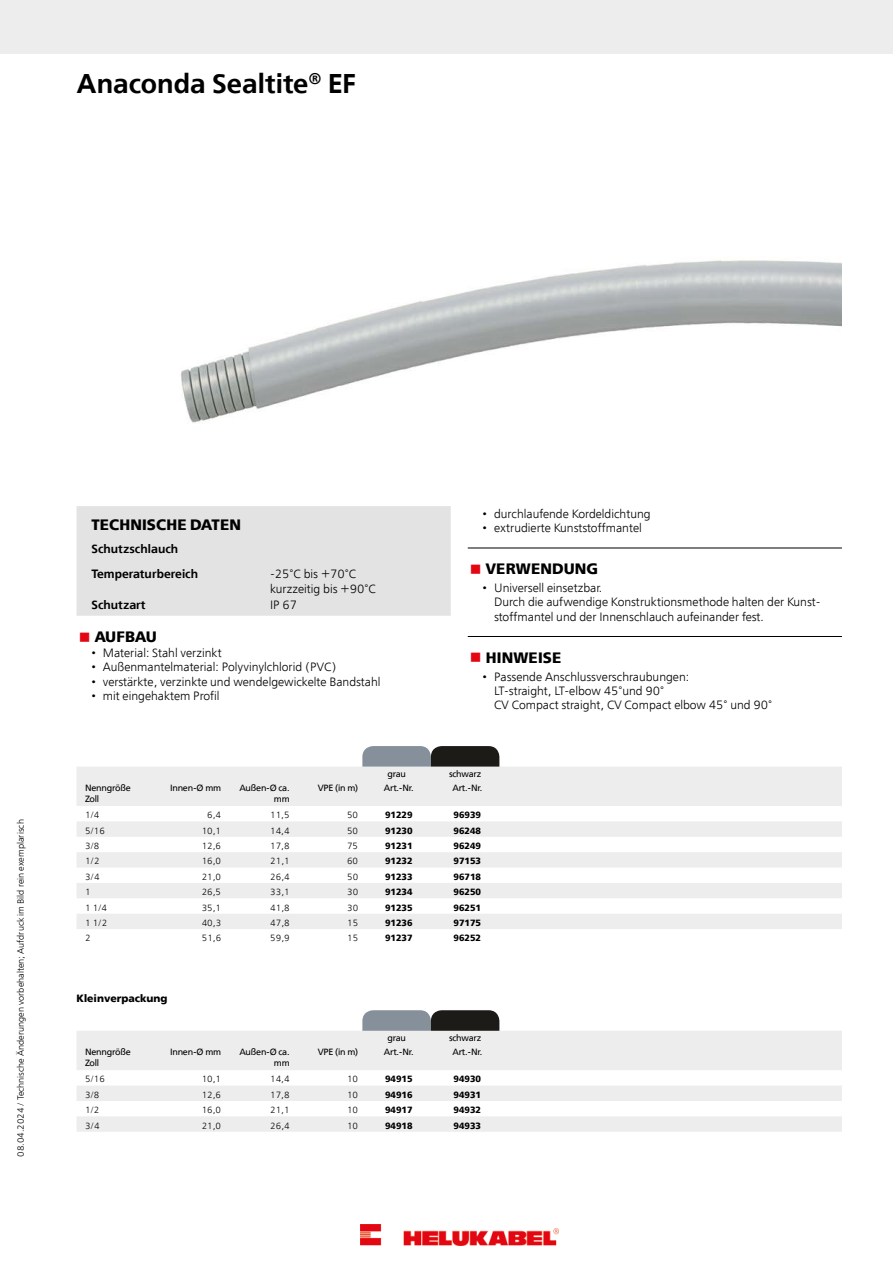
<style>
.page{position:relative;width:893px;height:1263px;background:#fff}
.page>*{position:absolute;margin:0;border:0;box-sizing:border-box;transform-origin:0 0}
.t1{font:600 27px "Free Set";color:#000}
.t2{font:700 15px "Free Set";letter-spacing:.01em;color:#000}
.t3{font:300 12px/14.4px "Free Set";color:#000}
.t4{font:600 12px/24.8px "Free Set";color:#000}
.t5{font:700 10.5px "Free Set";color:#000}
.t6{font:300 9px "Free Set";color:#000}
.t7{font:9px/10.8px "Free Set";letter-spacing:-.02em;color:#000}
.t8{font:700 9px "Free Set";color:#000}
.s1{color:#e30613}
</style>
<div class="page">
<div style="left:77px;top:506px;width:374px;height:110px;background:#e3e3e3"></div>
<hr style="left:468px;top:548px;width:374px;height:1px;background:#000">
<hr style="left:468px;top:636px;width:374px;height:1px;background:#000">
<svg style="left:77px;top:767px;width:765px;height:162px;fill:#ededed"></svg>
<svg style="left:362px;top:746px;width:137px;height:21px;background:#5a5f62"></svg>
<svg style="left:77px;top:1031px;width:765px;height:101px;fill:#ededed"></svg>
<svg style="left:362px;top:1010px;width:137px;height:21px;background:#5a5f62"></svg>
<div style="left:0;top:0;width:893px;height:53px;background:#ededed"></div>
<img style="left:181px;top:260px;width:661px;height:163px">
<img style="left:360px;top:1225px;width:198px;height:21px">
<h1 class="t1" style="left:77px;top:66px;width:281px">Anaconda Sealtite<sup>®</sup> EF</h1>
<p class="t6" style="left:15px;top:1157px;width:339px;rotate:-90deg">08.04.2024 / Technische Änderungen vorbehalten; Aufdruck im Bild rein exemplarisch</p>
<p class="t2" style="left:91px;top:515px;width:151px">TECHNISCHE DATEN</p>
<p class="t4" style="left:91px;top:537px;width:108px">Schutzschlauch<br>Temperaturbereich</p>
<p class="t3" style="left:270px;top:567px;width:107px">-25°C bis +70°C kurzzeitig bis +90°C</p>
<p class="t4" style="left:91px;top:592px;width:56px">Schutzart</p>
<p class="t3" style="left:270px;top:597px;width:29px">IP 67</p>
<p class="t2" style="left:79px;top:627px;width:80px"><span class="s1">■</span> AUFBAU</p>
<p class="t3" style="left:91px;top:645px;width:132px">• Material: Stahl verzinkt</p>
<p class="t3" style="left:91px;top:660px;width:246px">• Außenmantelmaterial: Polyvinylchlorid (PVC)</p>
<p class="t3" style="left:91px;top:674px;width:290px">• verstärkte, verzinkte und wendelgewickelte Bandstahl</p>
<p class="t3" style="left:91px;top:689px;width:130px">• mit eingehaktem Profil</p>
<p class="t3" style="left:483px;top:506px;width:170px">• durchlaufende Kordeldichtung</p>
<p class="t3" style="left:483px;top:521px;width:161px">• extrudierte Kunststoffmantel</p>
<p class="t2" style="left:470px;top:559px;width:130px"><span class="s1">■</span> VERWENDUNG</p>
<p class="t3" style="left:494px;top:580px;width:328px;text-indent:-11px">• Universell einsetzbar.<br>Durch die aufwendige Konstruktionsmethode halten der Kunst&shy;stoffmantel und der Innenschlauch aufeinander fest.</p>
<p class="t2" style="left:470px;top:648px;width:93px"><span class="s1">■</span> HINWEISE</p>
<p class="t3" style="left:494px;top:669px;width:280px;text-indent:-11px">• Passende Anschlussverschraubungen:<br>LT-straight, LT-elbow 45°und 90°<br>CV Compact straight, CV Compact elbow 45° und 90°</p>
<p class="t7" style="left:387px;top:768px;width:20px">grau</p>
<p class="t7" style="left:449px;top:768px;width:34px">schwarz</p>
<p class="t7" style="left:85px;top:782px;width:47px">Nenngröße<br>Zoll</p>
<p class="t7" style="left:170px;top:782px;width:53px">Innen-Ø mm</p>
<p class="t7" style="left:240px;top:782px;width:52px;text-align:right">Außen-Ø ca. mm</p>
<p class="t7" style="left:318px;top:782px;width:42px">VPE (in m)</p>
<p class="t7" style="left:384px;top:782px;width:31px">Art.-Nr.</p>
<p class="t7" style="left:452px;top:782px;width:31px">Art.-Nr.</p>
<p class="t6" style="left:85px;top:809px;width:16px">1/4</p>
<p class="t6" style="left:207px;top:809px;width:15px">6,4</p>
<p class="t6" style="left:270px;top:809px;width:21px">11,5</p>
<p class="t6" style="left:347px;top:809px;width:13px">50</p>
<p class="t8" style="left:385px;top:809px;width:29px">91229</p>
<p class="t8" style="left:453px;top:809px;width:29px">96939</p>
<p class="t6" style="left:85px;top:825px;width:21px">5/16</p>
<p class="t6" style="left:202px;top:825px;width:21px">10,1</p>
<p class="t6" style="left:270px;top:825px;width:21px">14,4</p>
<p class="t6" style="left:347px;top:825px;width:13px">50</p>
<p class="t8" style="left:385px;top:825px;width:29px">91230</p>
<p class="t8" style="left:454px;top:825px;width:29px">96248</p>
<p class="t6" style="left:85px;top:840px;width:16px">3/8</p>
<p class="t6" style="left:202px;top:840px;width:21px">12,6</p>
<p class="t6" style="left:270px;top:840px;width:21px">17,8</p>
<p class="t6" style="left:347px;top:840px;width:13px">75</p>
<p class="t8" style="left:385px;top:840px;width:29px">91231</p>
<p class="t8" style="left:454px;top:840px;width:29px">96249</p>
<p class="t6" style="left:85px;top:856px;width:16px">1/2</p>
<p class="t6" style="left:202px;top:856px;width:21px">16,0</p>
<p class="t6" style="left:270px;top:856px;width:21px">21,1</p>
<p class="t6" style="left:347px;top:856px;width:13px">60</p>
<p class="t8" style="left:385px;top:855px;width:29px">91232</p>
<p class="t8" style="left:454px;top:855px;width:29px">97153</p>
<p class="t6" style="left:85px;top:871px;width:16px">3/4</p>
<p class="t6" style="left:202px;top:871px;width:21px">21,0</p>
<p class="t6" style="left:270px;top:871px;width:21px">26,4</p>
<p class="t6" style="left:347px;top:871px;width:13px">50</p>
<p class="t8" style="left:385px;top:871px;width:29px">91233</p>
<p class="t8" style="left:454px;top:871px;width:29px">96718</p>
<p class="t6" style="left:85px;top:886px;width:7px">1</p>
<p class="t6" style="left:202px;top:886px;width:21px">26,5</p>
<p class="t6" style="left:270px;top:886px;width:21px">33,1</p>
<p class="t6" style="left:347px;top:886px;width:13px">30</p>
<p class="t8" style="left:385px;top:886px;width:29px">91234</p>
<p class="t8" style="left:454px;top:886px;width:29px">96250</p>
<p class="t6" style="left:85px;top:902px;width:24px">1 1/4</p>
<p class="t6" style="left:202px;top:902px;width:21px">35,1</p>
<p class="t6" style="left:270px;top:902px;width:21px">41,8</p>
<p class="t6" style="left:347px;top:902px;width:13px">30</p>
<p class="t8" style="left:385px;top:901px;width:29px">91235</p>
<p class="t8" style="left:454px;top:901px;width:29px">96251</p>
<p class="t6" style="left:85px;top:917px;width:24px">1 1/2</p>
<p class="t6" style="left:202px;top:917px;width:21px">40,3</p>
<p class="t6" style="left:270px;top:917px;width:21px">47,8</p>
<p class="t6" style="left:347px;top:917px;width:13px">15</p>
<p class="t8" style="left:385px;top:917px;width:29px">91236</p>
<p class="t8" style="left:454px;top:917px;width:29px">97175</p>
<p class="t6" style="left:85px;top:933px;width:7px">2</p>
<p class="t6" style="left:202px;top:933px;width:21px">51,6</p>
<p class="t6" style="left:270px;top:933px;width:21px">59,9</p>
<p class="t6" style="left:347px;top:933px;width:13px">15</p>
<p class="t8" style="left:385px;top:932px;width:29px">91237</p>
<p class="t8" style="left:454px;top:932px;width:29px">96252</p>
<p class="t5" style="left:77px;top:991px;width:92px">Kleinverpackung</p>
<p class="t7" style="left:387px;top:1032px;width:20px">grau</p>
<p class="t7" style="left:449px;top:1032px;width:34px">schwarz</p>
<p class="t7" style="left:85px;top:1046px;width:47px">Nenngröße<br>Zoll</p>
<p class="t7" style="left:170px;top:1046px;width:53px">Innen-Ø mm</p>
<p class="t7" style="left:240px;top:1046px;width:52px;text-align:right">Außen-Ø ca. mm</p>
<p class="t7" style="left:318px;top:1046px;width:42px">VPE (in m)</p>
<p class="t7" style="left:384px;top:1046px;width:31px">Art.-Nr.</p>
<p class="t7" style="left:452px;top:1046px;width:31px">Art.-Nr.</p>
<p class="t6" style="left:85px;top:1074px;width:21px">5/16</p>
<p class="t6" style="left:202px;top:1074px;width:21px">10,1</p>
<p class="t6" style="left:270px;top:1074px;width:21px">14,4</p>
<p class="t6" style="left:347px;top:1074px;width:13px">10</p>
<p class="t8" style="left:385px;top:1073px;width:29px">94915</p>
<p class="t8" style="left:453px;top:1073px;width:29px">94930</p>
<p class="t6" style="left:85px;top:1089px;width:16px">3/8</p>
<p class="t6" style="left:202px;top:1089px;width:21px">12,6</p>
<p class="t6" style="left:270px;top:1089px;width:21px">17,8</p>
<p class="t6" style="left:347px;top:1089px;width:13px">10</p>
<p class="t8" style="left:385px;top:1089px;width:29px">94916</p>
<p class="t8" style="left:454px;top:1089px;width:29px">94931</p>
<p class="t6" style="left:85px;top:1104px;width:16px">1/2</p>
<p class="t6" style="left:202px;top:1104px;width:21px">16,0</p>
<p class="t6" style="left:270px;top:1104px;width:21px">21,1</p>
<p class="t6" style="left:347px;top:1104px;width:13px">10</p>
<p class="t8" style="left:385px;top:1104px;width:29px">94917</p>
<p class="t8" style="left:454px;top:1104px;width:29px">94932</p>
<p class="t6" style="left:85px;top:1120px;width:16px">3/4</p>
<p class="t6" style="left:202px;top:1120px;width:21px">21,0</p>
<p class="t6" style="left:270px;top:1120px;width:21px">26,4</p>
<p class="t6" style="left:347px;top:1120px;width:13px">10</p>
<p class="t8" style="left:385px;top:1119px;width:29px">94918</p>
<p class="t8" style="left:454px;top:1119px;width:29px">94933</p>
</div>
